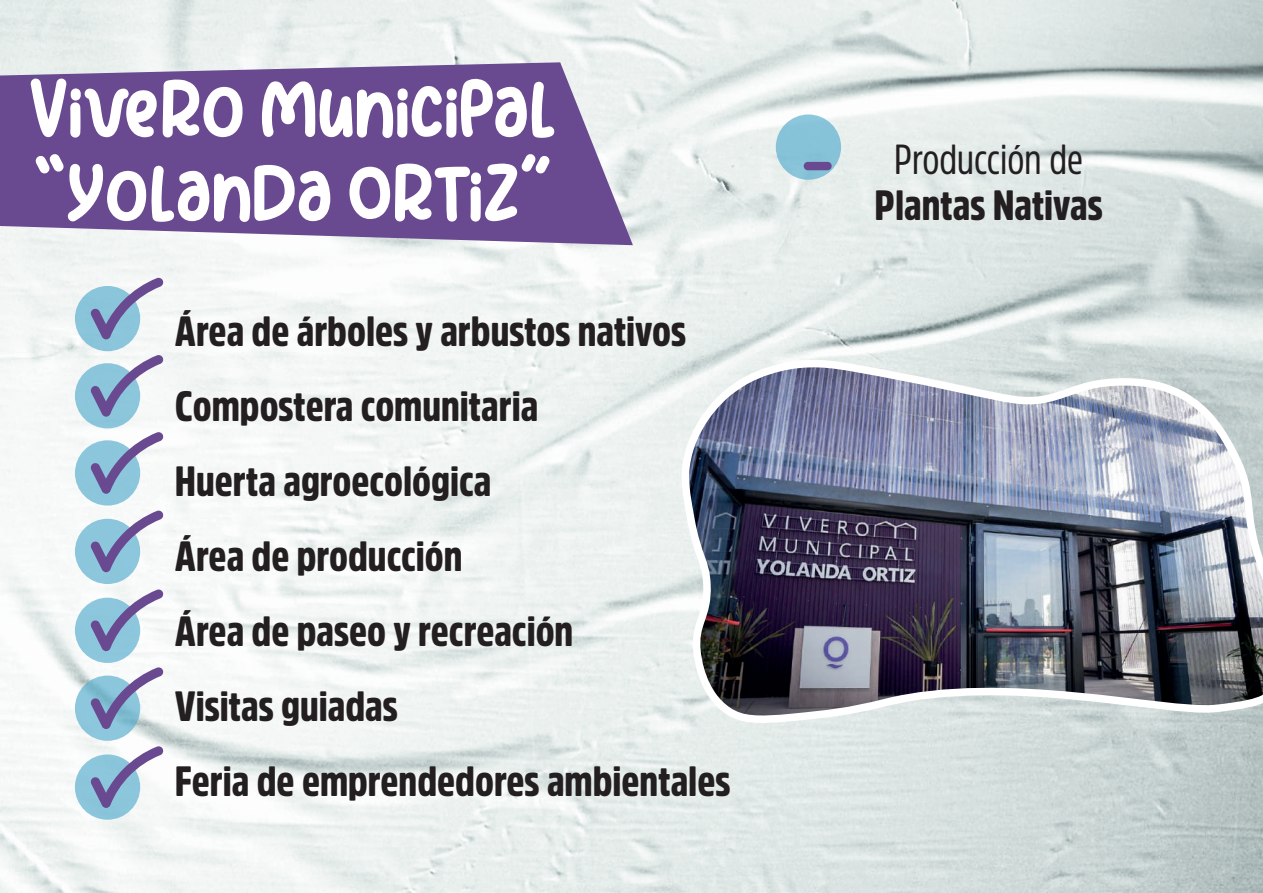
<style>
.page{position:relative;width:1263px;height:893px;background:#fff}
.page>*{position:absolute;margin:0;border:0;box-sizing:border-box;transform-origin:0 0}
.t1{font:82.5px/84px "Sweet Cupcake Demo";color:#fff}
.t2{font:67.5px "Sweet Cupcake Demo";color:#69498f}
.t3{font:900 42px/75px "Amsi Pro Cond";color:#231f20}
.t4{font:42px "Amsi Pro Cond";color:#231f20}
</style>
<div class="page">
<img style="left:0;top:0;width:1263px;height:893px">
<div style="left:75px;top:754px;width:65px;height:66px;background:#8ac5db;border-radius:50%"></div>
<svg style="left:90px;top:746px;width:74px;height:62px"></svg>
<svg style="left:75px;top:676px;width:65px;height:65px"></svg>
<svg style="left:90px;top:667px;width:74px;height:62px"></svg>
<div style="left:75px;top:598px;width:65px;height:65px;background:#8cc6dc;border-radius:50%"></div>
<svg style="left:90px;top:589px;width:74px;height:62px"></svg>
<div style="left:75px;top:519px;width:65px;height:65px;background:#8cc6dc;border-radius:50%"></div>
<svg style="left:90px;top:510px;width:74px;height:62px"></svg>
<div style="left:75px;top:440px;width:65px;height:66px;background:#8bc6dc;border-radius:50%"></div>
<svg style="left:90px;top:432px;width:74px;height:62px"></svg>
<div style="left:75px;top:363px;width:65px;height:65px;background:#8bc5db;border-radius:50%"></div>
<svg style="left:90px;top:354px;width:74px;height:63px"></svg>
<div style="left:75px;top:286px;width:65px;height:65px;background:#89c5da;border-radius:50%"></div>
<svg style="left:90px;top:277px;width:74px;height:62px"></svg>
<div style="left:776px;top:114px;width:65px;height:66px;background:#87c3d8;border-radius:50%"></div>
<svg style="left:0;top:62px;width:633px;height:183px;background:#7b619c"></svg>
<img style="left:677px;top:351px;width:586px;height:374px">
<h1 class="t1" style="left:30px;top:67px;width:529px">Vivero Municipal “Yolanda Ortiz”</h1>
<p class="t3" style="left:175px;top:292px;width:557px">Área de árboles y arbustos nativos<br>Compostera comunitaria<br>Huerta agroecológica<br>Área de producción<br>Área de paseo y recreación<br>Visitas guiadas<br>Feria de emprendedores ambientales</p>
<h2 class="t2" style="left:802px;top:128px;width:36px">-</h2>
<p class="t4" style="left:894px;top:130px;width:191px">Producción de</p>
<p class="t3" style="left:874px;top:167px;width:230px">Plantas Nativas</p>
</div>
